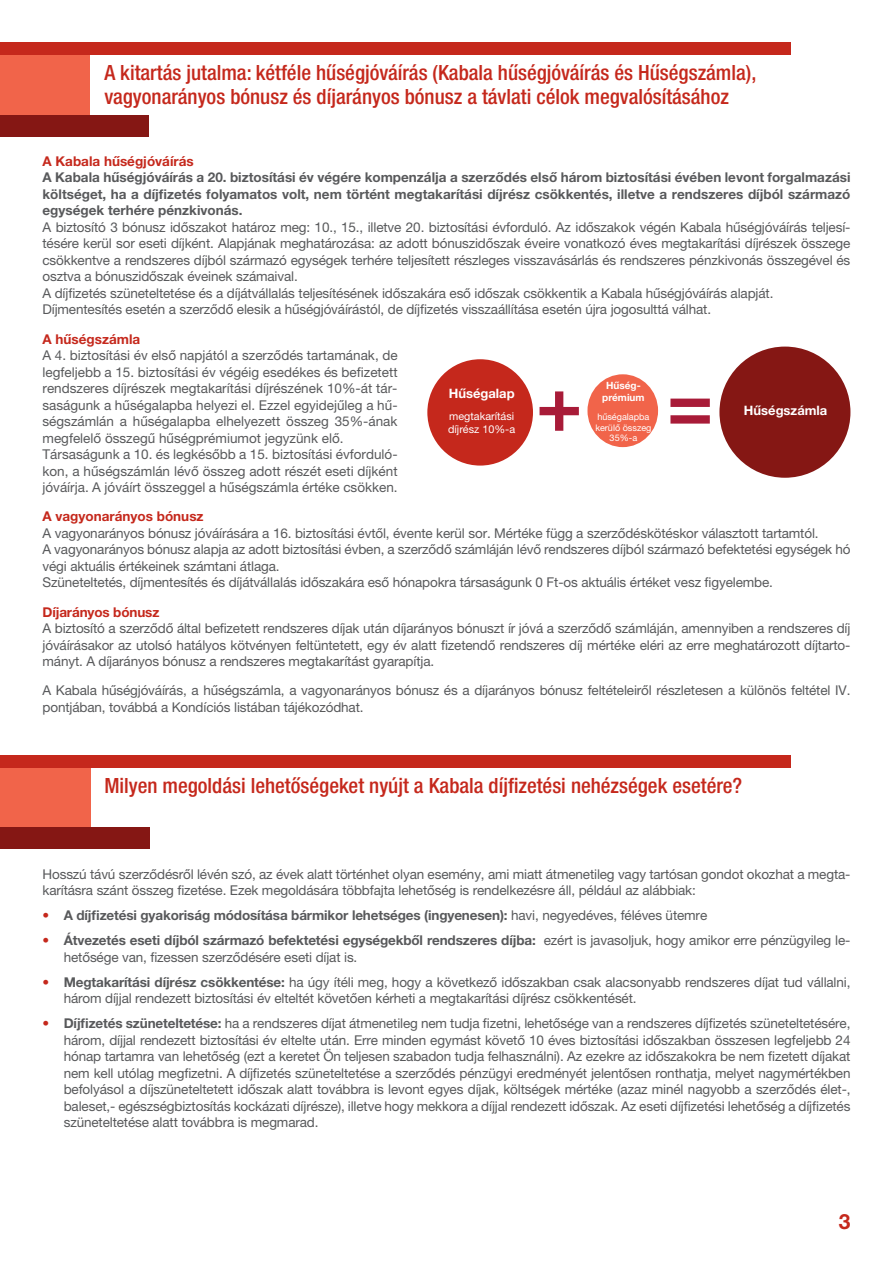
<style>
.page{position:relative;width:893px;height:1263px;background:#fff}
.page>*{position:absolute;margin:0;border:0;box-sizing:border-box;transform-origin:0 0}
.t1{font:700 77.85px "Helvetica Neue LT Pro";color:#a81b38}
.t2{font:500 condensed 21px/24px "Helvetica Neue LT Pro";color:#c5281c}
.t3{font:700 21px "Helvetica Neue LT Pro";color:#c5281c}
.t4{font:13.5px/16.5px "Helvetica Neue LT Pro";letter-spacing:-.01em;color:#58595b}
.t5{font:700 13.5px/16.5px "Helvetica Neue LT Pro";letter-spacing:-.01em;color:#58595b;text-align:justify}
.t6{font:700 13.5px "Helvetica Neue LT Pro";color:#c5281c}
.t7{font:700 13.05px "Helvetica Neue LT Pro";color:#fff}
.t8{font:10.8px/13px "Helvetica Neue LT Pro";color:#fff}
.t9{font:700 10.05px/12px "Helvetica Neue LT Pro";color:#fff;text-align:center}
.t10{font:9.15px/10.9px "Helvetica Neue LT Pro";color:#fff;text-align:center}
.s1{font-weight:400;color:#c5281c}
.s2{font-weight:400}
.s3{color:#c5281c}
.s4{font-weight:700}
</style>
<div class="page">
<div style="left:0;top:54px;width:89px;height:63px;background:#f1644a"></div>
<div style="left:0;top:43px;width:791px;height:12px;background:#c5281c"></div>
<div style="left:0;top:115px;width:149px;height:21px;background:#851714"></div>
<div style="left:427px;top:359px;width:106px;height:107px;background:#c5281c;border-radius:50%"></div>
<div style="left:719px;top:347px;width:131px;height:131px;background:#851714;border-radius:50%"></div>
<div style="left:587px;top:374px;width:71px;height:73px;background:#f1644a;border-radius:50%"></div>
<div style="left:0;top:766px;width:90px;height:63px;background:#f1644a"></div>
<div style="left:0;top:755px;width:791px;height:13px;background:#c5281c"></div>
<div style="left:0;top:828px;width:149px;height:21px;background:#851714"></div>
<h2 class="t2" style="left:104px;top:60px;width:653px">A kitartás jutalma: kétféle hűségjóváírás (Kabala hűségjóváírás és Hűségszámla), vagyonarányos bónusz és díjarányos bónusz a távlati célok megvalósításához</h2>
<p class="t6" style="left:43px;top:153px;width:153px">A Kabala hűségjóváírás</p>
<p class="t5" style="left:43px;top:169px;width:809px">A Kabala hűségjóváírás a 20. biztosítási év végére kompenzálja a szerződés első három biztosítási évében levont forgalmazási költséget, ha a díjfizetés folyamatos volt, nem történt megtakarítási díjrész csökkentés, illetve a rendszeres díjból származó egységek terhére pénzkivonás.</p>
<p class="t4" style="left:43px;top:219px;width:809px">A biztosító 3 bónusz időszakot határoz meg: 10., 15., illetve 20. biztosítási évforduló. Az időszakok végén Kabala hűségjóváírás teljesí&shy;tésére kerül sor eseti díjként. Alapjának meghatározása: az adott bónuszidőszak éveire vonatkozó éves megtakarítási díjrészek összege csökkentve a rendszeres díjból származó egységek terhére teljesített részleges visszavásárlás és rendszeres pénzkivonás összegével és osztva a bónuszidőszak éveinek számaival.<br>A díjfizetés szüneteltetése és a díjátvállalás teljesítésének időszakára eső időszak csökkentik a Kabala hűségjóváírás alapját.<br>Díjmentesítés esetén a szerződő elesik a hűségjóváírástól, de díjfizetés visszaállítása esetén újra jogosulttá válhat.</p>
<p class="t6" style="left:43px;top:330px;width:99px">A hűségszámla</p>
<p class="t4" style="left:43px;top:347px;width:357px">A 4. biztosítási év első napjától a szerződés tartamának, de legfeljebb a 15. biztosítási év végéig esedékes és befizetett rendszeres díjrészek megtakarítási díjrészének 10%-át tár&shy;saságunk a hűségalapba helyezi el. Ezzel egyidejűleg a hű&shy;ségszámlán a hűségalapba elhelyezett összeg 35%-ának megfelelő összegű hűségprémiumot jegyzünk elő.<br>Társaságunk a 10. és legkésőbb a 15. biztosítási évforduló&shy;kon, a hűségszámlán lévő összeg adott részét eseti díjként jóváírja. A jóváírt összeggel a hűségszámla értéke csökken.</p>
<p class="t6" style="left:43px;top:508px;width:163px">A vagyonarányos bónusz</p>
<p class="t4" style="left:43px;top:525px;width:809px">A vagyonarányos bónusz jóváírására a 16. biztosítási évtől, évente kerül sor. Mértéke függ a szerződéskötéskor választott tartamtól.<br>A vagyonarányos bónusz alapja az adott biztosítási évben, a szerződő számláján lévő rendszeres díjból származó befektetési egységek hó végi aktuális értékeinek számtani átlaga.<br>Szüneteltetés, díjmentesítés és díjátvállalás időszakára eső hónapokra társaságunk 0 Ft-os aktuális értéket vesz figyelembe.</p>
<p class="t6" style="left:43px;top:603px;width:118px">Díjarányos bónusz</p>
<p class="t4" style="left:43px;top:620px;width:809px;text-align:justify">A biztosító a szerződő által befizetett rendszeres díjak után díjarányos bónuszt ír jóvá a szerződő számláján, amennyiben a rendszeres díj jóváírásakor az utolsó hatályos kötvényen feltüntetett, egy év alatt fizetendő rendszeres díj mértéke eléri az erre meghatározott díjtarto&shy;mányt. A díjarányos bónusz a rendszeres megtakarítást gyarapítja.</p>
<p class="t4" style="left:43px;top:682px;width:809px">A Kabala hűségjóváírás, a hűségszámla, a vagyonarányos bónusz és a díjarányos bónusz feltételeiről részletesen a különös feltétel IV. pontjában, továbbá a Kondíciós listában tájékozódhat.</p>
<p class="t9" style="left:602px;top:379px;width:44px">Hűség&shy;prémium</p>
<p class="t10" style="left:595px;top:411px;width:58px">hűségalapba kerülő összeg<br>35%-a</p>
<p class="t7" style="left:449px;top:385px;width:67px">Hűségalap</p>
<p class="t8" style="left:448px;top:410px;width:69px">megtakarítási díjrész 10%-a</p>
<h1 class="t1" style="left:536px;top:355px;width:179px">+ =</h1>
<p class="t7" style="left:744px;top:403px;width:85px">Hűségszámla</p>
<h2 class="t2" style="left:104px;top:773px;width:639px">Milyen megoldási lehetőségeket nyújt a Kabala díjfizetési nehézségek esetére?</h2>
<p class="t4" style="left:43px;top:865px;width:809px">Hosszú távú szerződésről lévén szó, az évek alatt történhet olyan esemény, ami miatt átmenetileg vagy tartósan gondot okozhat a megta&shy;karításra szánt összeg fizetése. Ezek megoldására többfajta lehetőség is rendelkezésre áll, például az alábbiak:</p>
<p class="t5" style="left:43px;top:907px;width:666px"><span class="s1">•</span> A díjfizetési gyakoriság módosítása bármikor lehetséges (ingyenesen): <span class="s2">havi, negyedéves, féléves ütemre</span></p>
<p class="t4" style="left:64px;top:932px;width:788px;text-indent:-21px"><span class="s3">•</span> <span class="s4">Átvezetés eseti díjból származó befektetési egységekből rendszeres díjba:</span> ezért is javasoljuk, hogy amikor erre pénzügyileg le&shy;hetősége van, fizessen szerződésére eseti díjat is.</p>
<p class="t4" style="left:64px;top:973px;width:788px;text-indent:-21px"><span class="s3">•</span> <span class="s4">Megtakarítási díjrész csökkentése:</span> ha úgy ítéli meg, hogy a következő időszakban csak alacsonyabb rendszeres díjat tud vállalni, három díjjal rendezett biztosítási év elteltét követően kérheti a megtakarítási díjrész csökkentését.</p>
<p class="t4" style="left:64px;top:1015px;width:788px;text-align:justify;text-indent:-21px"><span class="s3">•</span> <span class="s4">Díjfizetés szüneteltetése:</span> ha a rendszeres díjat átmenetileg nem tudja fizetni, lehetősége van a rendszeres díjfizetés szüneteltetésére, három, díjjal rendezett biztosítási év eltelte után. Erre minden egymást követő 10 éves biztosítási időszakban összesen legfeljebb 24 hónap tartamra van lehetőség (ezt a keretet Ön teljesen szabadon tudja felhasználni). Az ezekre az időszakokra be nem fizetett díjakat nem kell utólag megfizetni. A díjfizetés szüneteltetése a szerződés pénzügyi eredményét jelentősen ronthatja, melyet nagymértékben befolyásol a díjszüneteltetett időszak alatt továbbra is levont egyes díjak, költségek mértéke (azaz minél nagyobb a szerződés élet-, baleset,- egészségbiztosítás kockázati díjrésze), illetve hogy mekkora a díjjal rendezett időszak. Az eseti díjfizetési lehetőség a díjfizetés szüneteltetése alatt továbbra is megmarad.</p>
<h2 class="t3" style="left:839px;top:1209px;width:13px">3</h2>
</div>
